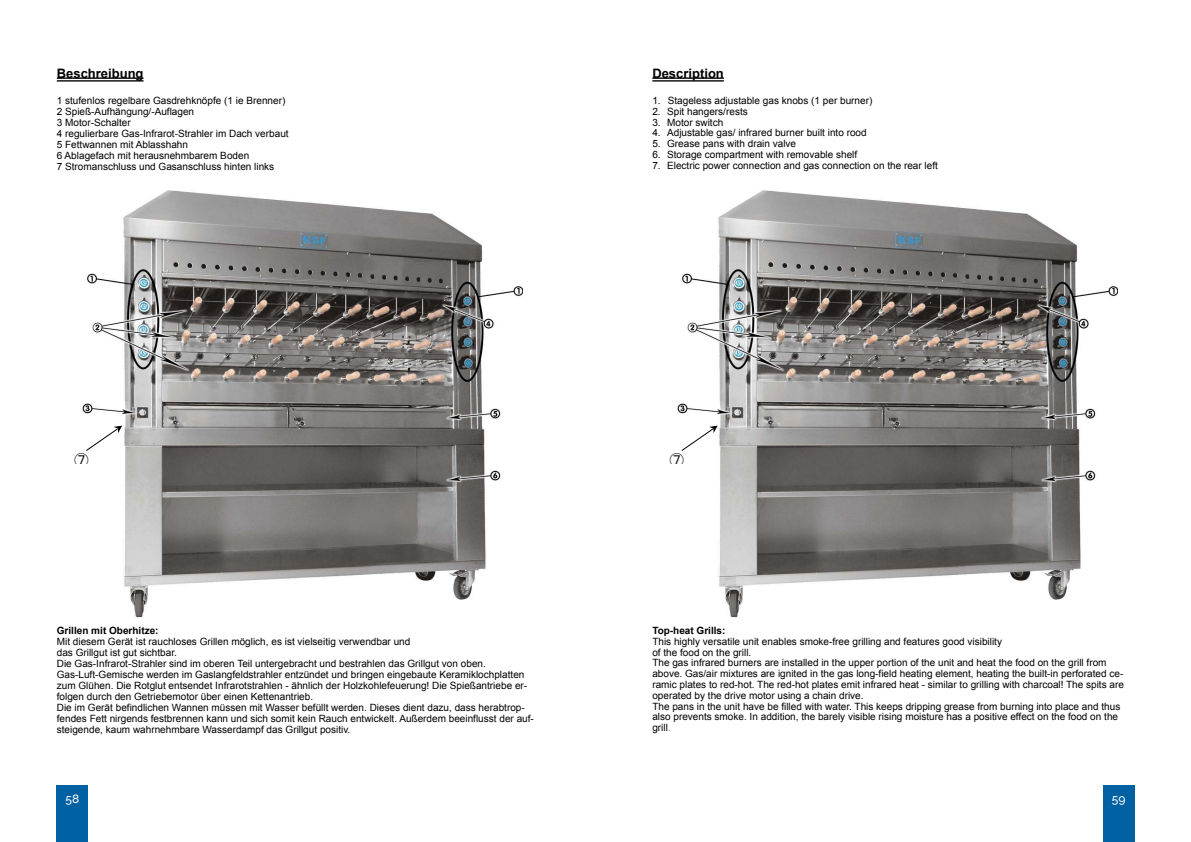
<style>
.page{position:relative;width:1191px;height:842px;background:#fff}
.page>*{position:absolute;margin:0;border:0;box-sizing:border-box;transform-origin:0 0}
.t1{font:14px "Ping Fang SC";color:#000}
.t2{font:700 13px "Arial";color:#000}
.t3{font:500 12px "Raleway";color:#fff}
.t4{font:10px/11px "Arial";color:#000}
.t5{font:700 10px "Arial";color:#000}
.s1{color:#858585}
</style>
<div class="page">
<hr style="left:57px;top:77px;width:87px;height:2px;background:#000">
<hr style="left:57px;top:80px;width:87px;height:2px;background:#000">
<img style="left:82px;top:191px;width:440px;height:427px">
<svg style="left:85px;top:426px;width:37px;height:26px"></svg>
<hr style="left:652px;top:77px;width:72px;height:2px;background:#000">
<hr style="left:652px;top:80px;width:72px;height:2px;background:#000">
<img style="left:678px;top:191px;width:439px;height:427px">
<svg style="left:680px;top:426px;width:37px;height:26px"></svg>
<div style="left:57px;top:785px;width:31px;height:57px;background:#0061a2"></div>
<div style="left:1103px;top:785px;width:31px;height:57px;background:#0061a2"></div>
<h2 class="t2" style="left:57px;top:65px;width:88px">Beschreibung</h2>
<p class="t4" style="left:57px;top:95px;width:233px">1 stufenlos regelbare Gasdrehknöpfe (1 ie Brenner)<br>2 Spieß-Aufhängung/-Auflagen<br>3 Motor-Schalter<br>4 regulierbare Gas-Infrarot-Strahler im Dach verbaut 5 Fettwannen mit Ablasshahn<br>6 Ablagefach mit herausnehmbarem Boden<br>7 Stromanschluss und Gasanschluss hinten links</p>
<h1 class="t1" style="left:74px;top:451px;width:15px">⑦</h1>
<p class="t5" style="left:57px;top:624px;width:103px">Grillen mit Oberhitze:</p>
<p class="t4" style="left:57px;top:636px;width:478px">Mit diesem Gerät ist rauchloses Grillen möglich, es ist vielseitig verwendbar und<br>das Grillgut ist gut sichtbar.<br>Die Gas-Infrarot-Strahler sind im oberen Teil untergebracht und bestrahlen das Grillgut von oben.<br>Gas-Luft-Gemische werden im Gaslangfeldstrahler entzündet und bringen eingebaute Keramiklochplatten zum Glühen. Die Rotglut entsendet Infrarotstrahlen - ähnlich der Holzkohlefeuerung! Die Spießantriebe er&shy;folgen durch den Getriebemotor über einen Kettenantrieb.<br>Die im Gerät befindlichen Wannen müssen mit Wasser befüllt werden. Dieses dient dazu, dass herabtrop&shy;fendes Fett nirgends festbrennen kann und sich somit kein Rauch entwickelt. Außerdem beeinflusst der auf&shy;steigende, kaum wahrnehmbare Wasserdampf das Grillgut positiv.</p>
<h2 class="t2" style="left:652px;top:65px;width:73px">Description</h2>
<p class="t4" style="left:652px;top:95px;width:221px">1. Stageless adjustable gas knobs (1 per burner)</p>
<p class="t4" style="left:652px;top:106px;width:97px">2. Spit hangers/rests</p>
<p class="t4" style="left:652px;top:117px;width:72px">3. Motor switch</p>
<p class="t4" style="left:652px;top:127px;width:216px">4. Adjustable gas/ infrared burner built into rood</p>
<p class="t4" style="left:652px;top:138px;width:145px">5. Grease pans with drain valve</p>
<p class="t4" style="left:652px;top:149px;width:206px">6. Storage compartment with removable shelf</p>
<p class="t4" style="left:652px;top:160px;width:287px">7. Electric power connection and gas connection on the rear left</p>
<h1 class="t1" style="left:670px;top:451px;width:15px">⑦</h1>
<p class="t5" style="left:652px;top:624px;width:75px">Top-heat Grills:</p>
<p class="t4" style="left:652px;top:636px;width:473px">This highly versatile unit enables smoke-free grilling and features good visibility<br>of the food on the grill.<br>The gas infrared burners are installed in the upper portion of the unit and heat the food on the grill from above. Gas/air mixtures are ignited in the gas long-field heating element, heating the built-in perforated ce&shy;ramic plates to red-hot. The red-hot plates emit infrared heat - similar to grilling with charcoal! The spits are operated by the drive motor using a chain drive.<br>The pans in the unit have be filled with water. This keeps dripping grease from burning into place and thus also prevents smoke. In addition, the barely visible rising moisture has a positive effect on the food on the grill<span class="s1">.</span></p>
<p class="t3" style="left:65px;top:792px;width:15px">58</p>
<p class="t3" style="left:1111px;top:792px;width:15px">59</p>
</div>
